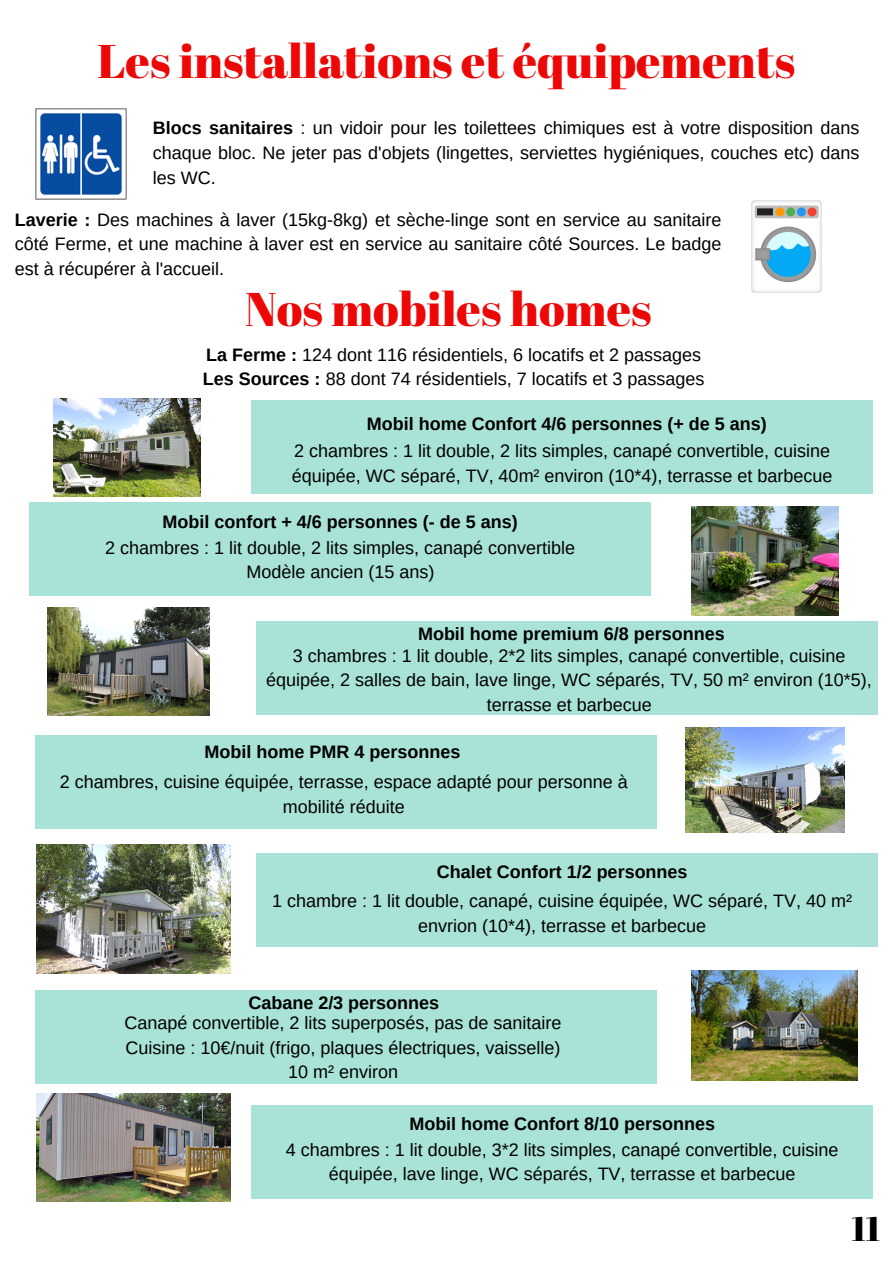
<style>
.page{position:relative;width:893px;height:1264px;background:#fff}
.page>*{position:absolute;margin:0;border:0;box-sizing:border-box;transform-origin:0 0}
.t1{font:47.25px "Abril Fatface";color:#ed0808}
.t2{font:33.9px "Abril Fatface";color:#000}
.t3{font:18px/24.8px "Arimo";color:#000;text-align:center}
.t4{font:700 18px "Arimo";color:#000}
.s1{font-weight:700}
</style>
<div class="page">
<img style="left:35px;top:109px;width:91px;height:91px">
<img style="left:751px;top:200px;width:70px;height:92px">
<div style="left:251px;top:400px;width:622px;height:94px;background:#a9e3d7"></div>
<img style="left:691px;top:970px;width:166px;height:110px">
<img style="left:47px;top:607px;width:162px;height:108px">
<img style="left:691px;top:506px;width:147px;height:109px">
<img style="left:685px;top:727px;width:159px;height:105px">
<img style="left:37px;top:845px;width:193px;height:128px">
<img style="left:53px;top:398px;width:147px;height:98px">
<div style="left:29px;top:502px;width:622px;height:93px;background:#a9e3d7"></div>
<div style="left:256px;top:621px;width:622px;height:94px;background:#a9e3d7"></div>
<div style="left:35px;top:735px;width:622px;height:93px;background:#a9e3d7"></div>
<div style="left:256px;top:852px;width:622px;height:94px;background:#a9e3d7"></div>
<div style="left:35px;top:990px;width:622px;height:93px;background:#a9e3d7"></div>
<div style="left:251px;top:1105px;width:622px;height:94px;background:#a9e3d7"></div>
<img style="left:37px;top:1093px;width:193px;height:108px">
<p class="t1" style="left:97px;top:28px;width:699px">Les installations et équipements</p>
<p class="t3" style="left:153px;top:116px;width:708px;text-align:justify"><span class="s1">Blocs sanitaires</span> : un vidoir pour les toilettees chimiques est à votre disposition dans chaque bloc. Ne jeter pas d'objets (lingettes, serviettes hygiéniques, couches etc) dans les WC.</p>
<p class="t3" style="left:15px;top:207px;width:708px;text-align:justify"><span class="s1">Laverie :</span> Des machines à laver (15kg-8kg) et sèche-linge sont en service au sanitaire côté Ferme, et une machine à laver est en service au sanitaire côté Sources. Le badge est à récupérer à l'accueil.</p>
<p class="t1" style="left:245px;top:276px;width:408px">Nos mobiles homes</p>
<p class="t3" style="left:206px;top:342px;width:496px"><span class="s1">La Ferme :</span> 124 dont 116 résidentiels, 6 locatifs et 2 passages</p>
<p class="t3" style="left:203px;top:367px;width:503px"><span class="s1">Les Sources :</span> 88 dont 74 résidentiels, 7 locatifs et 3 passages</p>
<p class="t4" style="left:367px;top:414px;width:401px">Mobil home Confort 4/6 personnes (+ de 5 ans)</p>
<p class="t3" style="left:292px;top:438px;width:542px;text-align:left">2 chambres : 1 lit double, 2 lits simples, canapé convertible, cuisine équipée, WC séparé, TV, 40m² environ (10*4), terrasse et barbecue</p>
<p class="t4" style="left:163px;top:511px;width:356px">Mobil confort + 4/6 personnes (- de 5 ans)</p>
<p class="t3" style="left:105px;top:535px;width:471px">2 chambres : 1 lit double, 2 lits simples, canapé convertible</p>
<p class="t3" style="left:246px;top:559px;width:189px">Modèle ancien (15 ans)</p>
<p class="t4" style="left:418px;top:624px;width:308px">Mobil home premium 6/8 personnes</p>
<p class="t3" style="left:266px;top:643px;width:607px">3 chambres : 1 lit double, 2*2 lits simples, canapé convertible, cuisine équipée, 2 salles de bain, lave linge, WC séparés, TV, 50 m² environ (10*5), terrasse et barbecue</p>
<p class="t4" style="left:205px;top:741px;width:257px">Mobil home PMR 4 personnes</p>
<p class="t3" style="left:60px;top:769px;width:569px">2 chambres, cuisine équipée, terrasse, espace adapté pour personne à mobilité réduite</p>
<p class="t4" style="left:437px;top:861px;width:252px">Chalet Confort 1/2 personnes</p>
<p class="t3" style="left:272px;top:888px;width:581px">1 chambre : 1 lit double, canapé, cuisine équipée, WC séparé, TV, 40 m² envrion (10*4), terrasse et barbecue</p>
<p class="t4" style="left:248px;top:992px;width:192px">Cabane 2/3 personnes</p>
<p class="t3" style="left:125px;top:1010px;width:438px">Canapé convertible, 2 lits superposés, pas de sanitaire</p>
<p class="t3" style="left:126px;top:1035px;width:436px">Cuisine : 10€/nuit (frigo, plaques électriques, vaisselle)</p>
<p class="t3" style="left:288px;top:1059px;width:111px">10 m² environ</p>
<p class="t4" style="left:409px;top:1113px;width:307px">Mobil home Confort 8/10 personnes</p>
<p class="t3" style="left:286px;top:1136px;width:554px">4 chambres : 1 lit double, 3*2 lits simples, canapé convertible, cuisine équipée, lave linge, WC séparés, TV, terrasse et barbecue</p>
<p class="t2" style="left:851px;top:1204px;width:30px">11</p>
</div>
